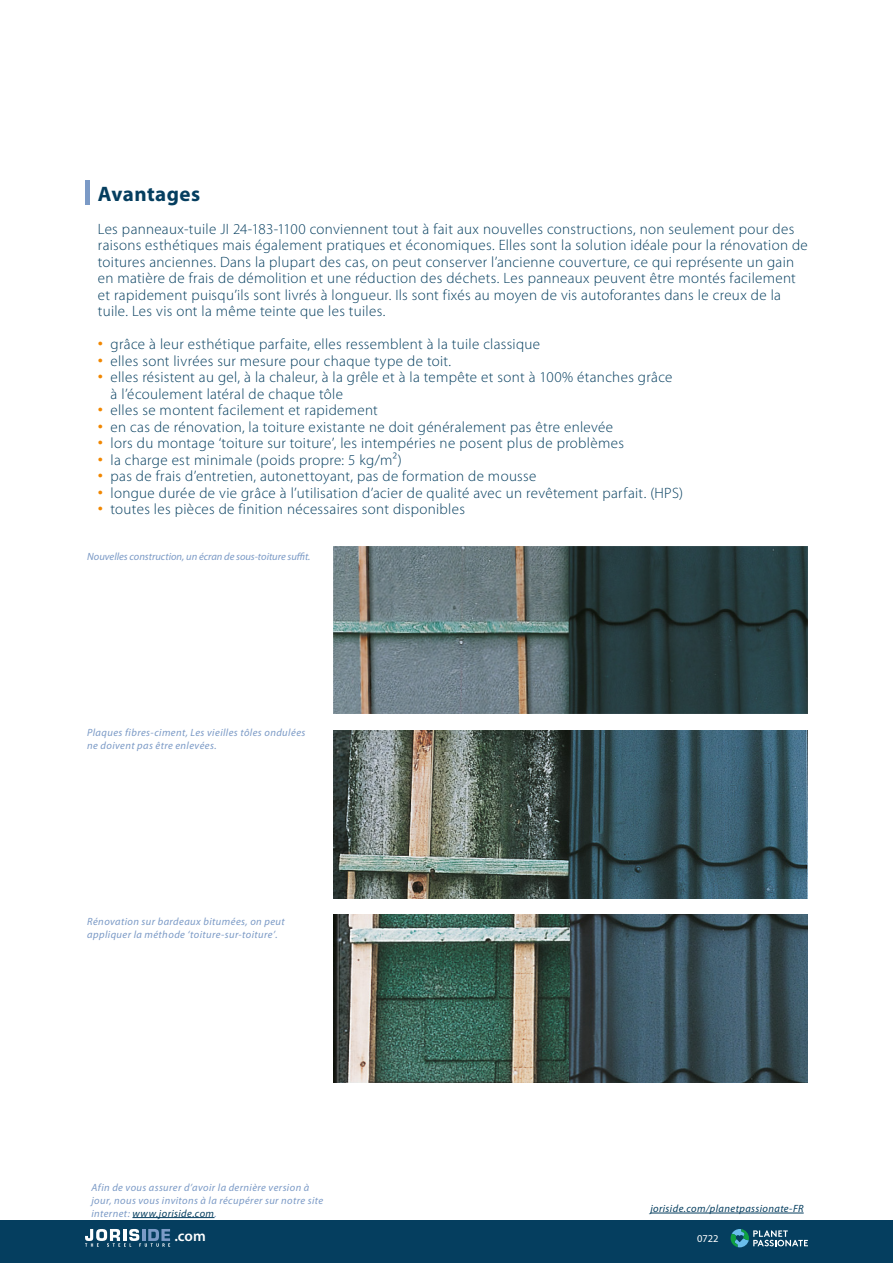
<style>
.page{position:relative;width:893px;height:1263px;background:#fff}
.page>*{position:absolute;margin:0;border:0;box-sizing:border-box;transform-origin:0 0}
.t1{font:700 21px "Myriad Pro";letter-spacing:.02em;color:#053e5f}
.t2{font:300 15px/16.5px "Myriad Pro";letter-spacing:.02em;color:#053e5f}
.t3{font:600 15px "Myriad Pro";color:#fff}
.t4{font:italic 10.5px/12.6px "Myriad Pro";letter-spacing:.04em;color:#7b9ac6}
.t5{font:italic 10.5px "Myriad Pro";color:#7b9ac6}
.t6{font:italic 10.5px "Myriad Pro";letter-spacing:.04em;color:#053e5f}
.t7{font:10.5px "Myriad Pro";color:#fff}
.s1{font-size:21px;color:#f18700}
.s2{color:#053e5f}
</style>
<div class="page">
<hr style="left:85px;top:181px;width:4px;height:24px;background:#7b9ac6">
<img style="left:333px;top:546px;width:475px;height:168px">
<img style="left:333px;top:730px;width:475px;height:168px">
<img style="left:333px;top:915px;width:475px;height:168px">
<hr style="left:132px;top:1217px;width:83px;height:1px;background:#053e5f">
<div style="left:0;top:1220px;width:893px;height:43px;background:#053e5f"></div>
<svg style="left:85px;top:1229px;width:85px;height:18px"></svg>
<svg style="left:731px;top:1229px;width:77px;height:18px"></svg>
<hr style="left:650px;top:1213px;width:154px;height:1px;background:#053e5f">
<h1 class="t1" style="left:98px;top:180px;width:104px">Avantages</h1>
<p class="t2" style="left:98px;top:220px;width:712px">Les panneaux-tuile JI 24-183-1100 conviennent tout à fait aux nouvelles constructions, non seulement pour des raisons esthétiques mais également pratiques et économiques. Elles sont la solution idéale pour la rénovation de toitures anciennes. Dans la plupart des cas, on peut conserver l’ancienne couverture, ce qui représente un gain en matière de frais de démolition et une réduction des déchets. Les panneaux peuvent être montés facilement et rapidement puisqu’ils sont livrés à longueur. Ils sont fixés au moyen de vis autoforantes dans le creux de la tuile. Les vis ont la même teinte que les tuiles.</p>
<p class="t2" style="left:98px;top:336px;width:444px"><span class="s1">•</span> grâce à leur esthétique parfaite, elles ressemblent à la tuile classique</p>
<p class="t2" style="left:98px;top:352px;width:355px"><span class="s1">•</span> elles sont livrées sur mesure pour chaque type de toit.</p>
<p class="t2" style="left:111px;top:369px;width:563px;text-indent:-13px"><span class="s1">•</span> elles résistent au gel, à la chaleur, à la grêle et à la tempête et sont à 100% étanches grâce à l’écoulement latéral de chaque tôle</p>
<p class="t2" style="left:98px;top:402px;width:282px"><span class="s1">•</span> elles se montent facilement et rapidement</p>
<p class="t2" style="left:98px;top:418px;width:517px"><span class="s1">•</span> en cas de rénovation, la toiture existante ne doit généralement pas être enlevée</p>
<p class="t2" style="left:98px;top:435px;width:528px"><span class="s1">•</span> lors du montage ‘toiture sur toiture’, les intempéries ne posent plus de problèmes</p>
<p class="t2" style="left:98px;top:451px;width:305px"><span class="s1">•</span> la charge est minimale (poids propre: 5 kg/m2)</p>
<p class="t2" style="left:98px;top:468px;width:440px"><span class="s1">•</span> pas de frais d’entretien, autonettoyant, pas de formation de mousse</p>
<p class="t2" style="left:98px;top:484px;width:587px"><span class="s1">•</span> longue durée de vie grâce à l’utilisation d’acier de qualité avec un revêtement parfait. (HPS)</p>
<p class="t2" style="left:98px;top:501px;width:369px"><span class="s1">•</span> toutes les pièces de finition nécessaires sont disponibles</p>
<p class="t5" style="left:87px;top:550px;width:225px">Nouvelles construction, un écran de sous-toiture suffit.</p>
<p class="t4" style="left:87px;top:726px;width:220px">Plaques fibres-ciment, Les vieilles tôles ondulées ne doivent pas être enlevées.</p>
<p class="t4" style="left:87px;top:915px;width:199px">Rénovation sur bardeaux bitumées, on peut appliquer la méthode ‘toiture-sur-toiture’.</p>
<p class="t4" style="left:91px;top:1181px;width:233px">Afin de vous assurer d’avoir la dernière version à jour, nous vous invitons à la récupérer sur notre site internet: <span class="s2">www.joriside.com</span>.</p>
<p class="t3" style="left:174px;top:1226px;width:33px">.com</p>
<p class="t6" style="left:650px;top:1202px;width:155px">joriside.com/planetpassionate-FR</p>
<p class="t7" style="left:697px;top:1232px;width:23px">0722</p>
</div>
